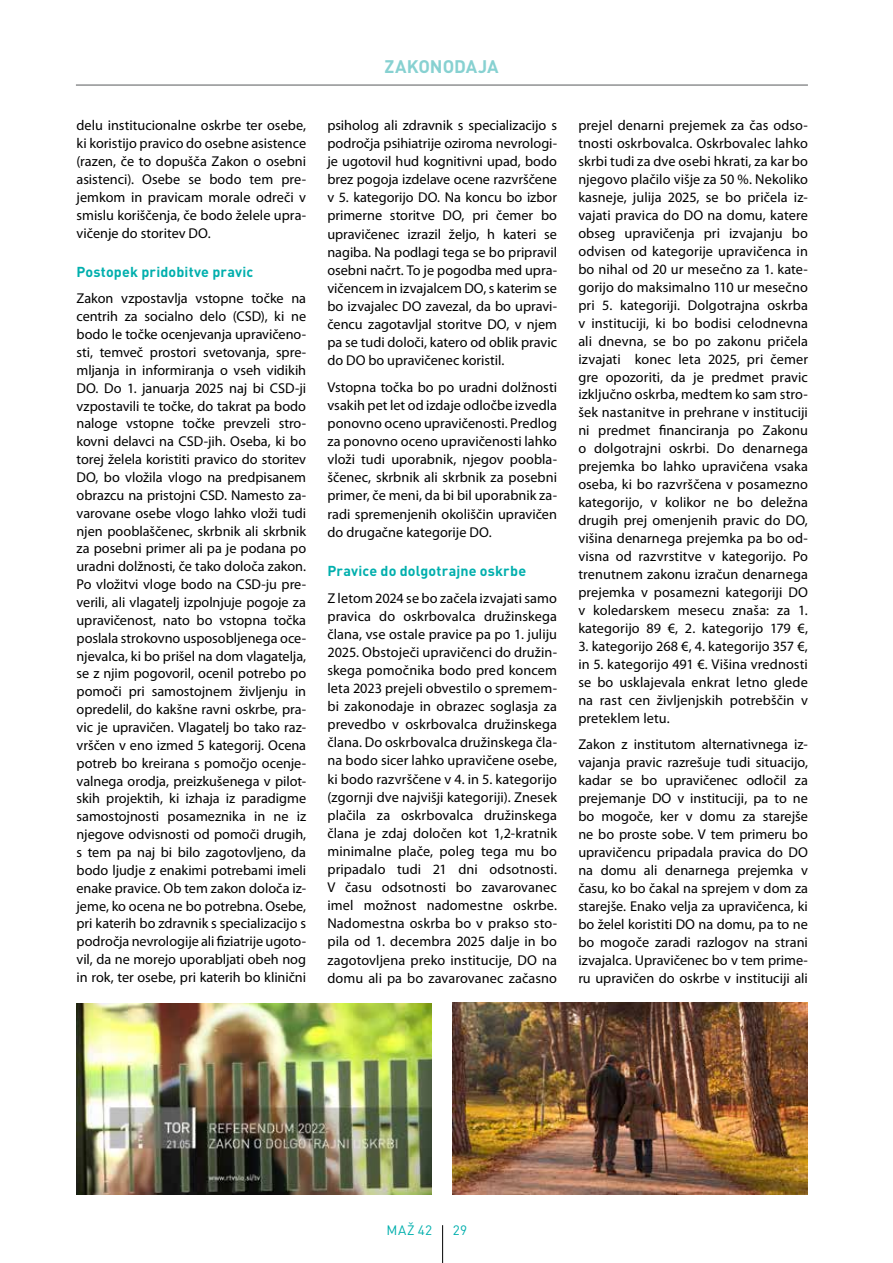
<style>
.page{position:relative;width:893px;height:1263px;background:#fff}
.page>*{position:absolute;margin:0;border:0;box-sizing:border-box;transform-origin:0 0}
.t1{font:700 18px "DIN Pro";letter-spacing:-.005em;color:#87d1d1}
.t2{font:14.25px/18px "Myriad Pro";color:#000;text-align:justify}
.t3{font:700 14.25px "DIN Pro";letter-spacing:.01em;color:#00afad}
.t4{font:13.5px "DIN Pro";letter-spacing:.03em;color:#00afad}
</style>
<div class="page">
<hr style="left:76px;top:85px;width:732px;height:1px;background:#58595b">
<hr style="left:442px;top:1225px;width:1px;height:38px;background:#000">
<img style="left:77px;top:1003px;width:355px;height:192px">
<img style="left:453px;top:1002px;width:355px;height:193px">
<p class="t2" style="left:77px;top:116px;width:231px">delu institucionalne oskrbe ter osebe, ki koristijo pravico do osebne asistence (razen, če to dopušča Zakon o osebni asistenci). Osebe se bodo tem pre&shy;jemkom in pravicam morale odreči v smislu koriščenja, če bodo želele upra&shy;vičenje do storitev DO.</p>
<p class="t3" style="left:77px;top:262px;width:178px">Postopek pridobitve pravic</p>
<p class="t2" style="left:77px;top:289px;width:231px">Zakon vzpostavlja vstopne točke na centrih za socialno delo (CSD), ki ne bodo le točke ocenjevanja upravičeno&shy;sti, temveč prostori svetovanja, spre&shy;mljanja in informiranja o vseh vidikih DO. Do 1. januarja 2025 naj bi CSD-ji vzpostavili te točke, do takrat pa bodo naloge vstopne točke prevzeli stro&shy;kovni delavci na CSD-jih. Oseba, ki bo torej želela koristiti pravico do storitev DO, bo vložila vlogo na predpisanem obrazcu na pristojni CSD. Namesto za&shy;varovane osebe vlogo lahko vloži tudi njen pooblaščenec, skrbnik ali skrbnik za posebni primer ali pa je podana po uradni dolžnosti, če tako določa zakon.<br>Po vložitvi vloge bodo na CSD-ju pre&shy;verili, ali vlagatelj izpolnjuje pogoje za upravičenost, nato bo vstopna točka poslala strokovno usposobljenega oce&shy;njevalca, ki bo prišel na dom vlagatelja, se z njim pogovoril, ocenil potrebo po pomoči pri samostojnem življenju in opredelil, do kakšne ravni oskrbe, pra&shy;vic je upravičen. Vlagatelj bo tako raz&shy;vrščen v eno izmed 5 kategorij. Ocena potreb bo kreirana s pomočjo ocenje&shy;valnega orodja, preizkušenega v pilot&shy;skih projektih, ki izhaja iz paradigme samostojnosti posameznika in ne iz njegove odvisnosti od pomoči drugih, s tem pa naj bi bilo zagotovljeno, da bodo ljudje z enakimi potrebami imeli enake pravice. Ob tem zakon določa iz&shy;jeme, ko ocena ne bo potrebna. Osebe, pri katerih bo zdravnik s specializacijo s področja nevrologije ali fiziatrije ugoto&shy;vil, da ne morejo uporabljati obeh nog in rok, ter osebe, pri katerih bo klinični</p>
<p class="t1" style="left:385px;top:54px;width:116px">ZAKONODAJA</p>
<p class="t2" style="left:327px;top:116px;width:231px">psiholog ali zdravnik s specializacijo s področja psihiatrije oziroma nevrologi&shy;je ugotovil hud kognitivni upad, bodo brez pogoja izdelave ocene razvrščene v 5. kategorijo DO. Na koncu bo izbor primerne storitve DO, pri čemer bo upravičenec izrazil željo, h kateri se nagiba. Na podlagi tega se bo pripravil osebni načrt. To je pogodba med upra&shy;vičencem in izvajalcem DO, s katerim se bo izvajalec DO zavezal, da bo upravi&shy;čencu zagotavljal storitve DO, v njem pa se tudi določi, katero od oblik pravic do DO bo upravičenec koristil.</p>
<p class="t2" style="left:327px;top:378px;width:231px">Vstopna točka bo po uradni dolžnosti vsakih pet let od izdaje odločbe izvedla ponovno oceno upravičenosti. Predlog za ponovno oceno upravičenosti lahko vloži tudi uporabnik, njegov poobla&shy;ščenec, skrbnik ali skrbnik za posebni primer, če meni, da bi bil uporabnik za&shy;radi spremenjenih okoliščin upravičen do drugačne kategorije DO.</p>
<p class="t3" style="left:327px;top:561px;width:200px">Pravice do dolgotrajne oskrbe</p>
<p class="t2" style="left:327px;top:588px;width:231px">Z letom 2024 se bo začela izvajati samo pravica do oskrbovalca družinskega člana, vse ostale pravice pa po 1. juliju 2025. Obstoječi upravičenci do družin&shy;skega pomočnika bodo pred koncem leta 2023 prejeli obvestilo o spremem&shy;bi zakonodaje in obrazec soglasja za prevedbo v oskrbovalca družinskega člana. Do oskrbovalca družinskega čla&shy;na bodo sicer lahko upravičene osebe, ki bodo razvrščene v 4. in 5. kategorijo (zgornji dve najvišji kategoriji). Znesek plačila za oskrbovalca družinskega člana je zdaj določen kot 1,2-kratnik minimalne plače, poleg tega mu bo pripadalo tudi 21 dni odsotnosti.<br>V času odsotnosti bo zavarovanec imel možnost nadomestne oskrbe.<br>Nadomestna oskrba bo v prakso sto&shy;pila od 1. decembra 2025 dalje in bo zagotovljena preko institucije, DO na domu ali pa bo zavarovanec začasno</p>
<p class="t2" style="left:578px;top:116px;width:231px">prejel denarni prejemek za čas odso&shy;tnosti oskrbovalca. Oskrbovalec lahko skrbi tudi za dve osebi hkrati, za kar bo njegovo plačilo višje za 50 %. Nekoliko kasneje, julija 2025, se bo pričela iz&shy;vajati pravica do DO na domu, katere obseg upravičenja pri izvajanju bo odvisen od kategorije upravičenca in bo nihal od 20 ur mesečno za 1. kate&shy;gorijo do maksimalno 110 ur mesečno pri 5. kategoriji. Dolgotrajna oskrba v instituciji, ki bo bodisi celodnevna ali dnevna, se bo po zakonu pričela izvajati konec leta 2025, pri čemer gre opozoriti, da je predmet pravic izključno oskrba, medtem ko sam stro&shy;šek nastanitve in prehrane v instituciji ni predmet financiranja po Zakonu o dolgotrajni oskrbi. Do denarnega prejemka bo lahko upravičena vsaka oseba, ki bo razvrščena v posamezno kategorijo, v kolikor ne bo deležna drugih prej omenjenih pravic do DO, višina denarnega prejemka pa bo od&shy;visna od razvrstitve v kategorijo. Po trenutnem zakonu izračun denarnega prejemka v posamezni kategoriji DO v koledarskem mesecu znaša: za 1. kategorijo 89 €, 2. kategorijo 179 €,</p>
<p class="t2" style="left:578px;top:637px;width:231px">3. kategorijo 268 €, 4. kategorijo 357 €, in 5. kategorijo 491 €. Višina vrednosti se bo usklajevala enkrat letno glede na rast cen življenjskih potrebščin v preteklem letu.</p>
<p class="t2" style="left:578px;top:735px;width:231px">Zakon z institutom alternativnega iz&shy;vajanja pravic razrešuje tudi situacijo, kadar se bo upravičenec odločil za prejemanje DO v instituciji, pa to ne bo mogoče, ker v domu za starejše ne bo proste sobe. V tem primeru bo upravičencu pripadala pravica do DO na domu ali denarnega prejemka v času, ko bo čakal na sprejem v dom za starejše. Enako velja za upravičenca, ki bo želel koristiti DO na domu, pa to ne bo mogoče zaradi razlogov na strani izvajalca. Upravičenec bo v tem prime&shy;ru upravičen do oskrbe v instituciji ali</p>
<p class="t4" style="left:387px;top:1221px;width:47px">MAŽ 42</p>
<p class="t4" style="left:453px;top:1221px;width:16px">29</p>
</div>
